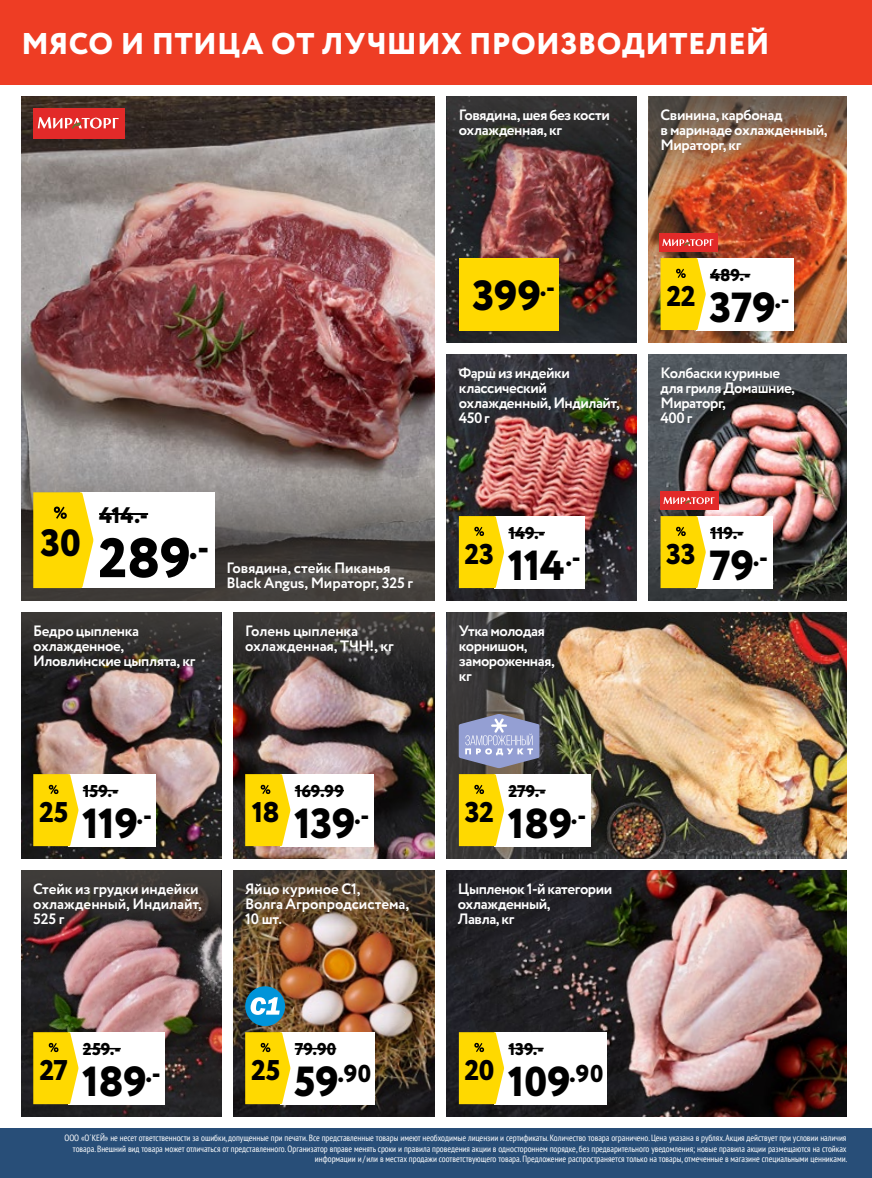
<style>
.page{position:relative;width:872px;height:1178px;background:#fff}
.page>*{position:absolute;margin:0;border:0;box-sizing:border-box;transform-origin:0 0}
.t1{font:800 55.5px "Circe";color:#000}
.t2{font:800 42px "Circe";letter-spacing:-.01em;color:#000}
.t3{font:800 41.7px "Circe";color:#000}
.t4{font:800 37.95px "Circe";color:#000}
.t5{font:800 30px "Circe";letter-spacing:.015em;color:#fff}
.t6{font:800 28.5px "Circe";letter-spacing:-.015em;color:#000}
.t7{font:800 24.45px "Circe";color:#000}
.t8{font:800 22.5px "Circe";color:#000}
.t9{font:800 17.1px "Circe";letter-spacing:.005em;color:#000}
.t10{font:800 16.95px "Circe";color:#000}
.t11{font:700 15px/15px "Circe";letter-spacing:-.025em;color:#fff}
.t12{font:700 15px/15px "Circe";letter-spacing:-.005em;color:#fff}
.t13{font:condensed 9px/10.5px "PT Sans";color:#fff;text-align:right}
.s1{font-size:42px}
</style>
<div class="page">
<img style="left:21px;top:96px;width:414px;height:336px">
<img style="left:233px;top:684px;width:202px;height:174px">
<img style="left:21px;top:683px;width:200px;height:175px">
<img style="left:233px;top:936px;width:202px;height:180px">
<img style="left:21px;top:942px;width:200px;height:174px">
<img style="left:447px;top:192px;width:189px;height:150px">
<img style="left:447px;top:354px;width:189px;height:246px">
<img style="left:447px;top:870px;width:399px;height:246px">
<svg style="left:21px;top:432px;width:414px;height:168px;background:#726c69"></svg>
<img style="left:648px;top:192px;width:198px;height:150px">
<img style="left:648px;top:354px;width:198px;height:246px">
<svg style="left:233px;top:612px;width:202px;height:72px;background:#3d3937"></svg>
<img style="left:447px;top:96px;width:189px;height:96px">
<img style="left:648px;top:96px;width:198px;height:96px">
<img style="left:233px;top:870px;width:202px;height:66px">
<svg style="left:21px;top:870px;width:200px;height:72px;background:#473a39"></svg>
<img style="left:569px;top:612px;width:277px;height:246px">
<svg style="left:447px;top:612px;width:122px;height:246px;background:#3e3c38"></svg>
<svg style="left:21px;top:612px;width:200px;height:71px;background:#3a3533"></svg>
<div style="left:0;top:1128px;width:872px;height:50px;background:#284e78"></div>
<div style="left:69px;top:1032px;width:96px;height:72px;background:#fff"></div>
<hr style="left:83px;top:1048px;width:38px;height:1px;background:#000">
<svg style="left:33px;top:1032px;width:45px;height:72px;background:#f9d715"></svg>
<div style="left:280px;top:1032px;width:95px;height:72px;background:#fff"></div>
<hr style="left:295px;top:1048px;width:41px;height:1px;background:#000">
<svg style="left:245px;top:1032px;width:45px;height:72px;background:#fad815"></svg>
<div style="left:80px;top:492px;width:134px;height:96px;background:#fff"></div>
<hr style="left:99px;top:513px;width:49px;height:2px;background:#000">
<svg style="left:33px;top:492px;width:60px;height:96px;background:#fad816"></svg>
<div style="left:280px;top:774px;width:94px;height:72px;background:#fff"></div>
<hr style="left:295px;top:790px;width:49px;height:1px;background:#000">
<svg style="left:245px;top:774px;width:45px;height:72px;background:#fad815"></svg>
<div style="left:494px;top:1032px;width:113px;height:72px;background:#fff"></div>
<hr style="left:508px;top:1048px;width:35px;height:1px;background:#000">
<svg style="left:459px;top:1032px;width:45px;height:72px;background:#fbd917"></svg>
<div style="left:245px;top:986px;width:40px;height:40px;background:#0094d9;border-radius:50%"></div>
<svg style="left:250px;top:997px;width:30px;height:18px"></svg>
<div style="left:459px;top:258px;width:99px;height:72px;background:#ffd900"></div>
<div style="left:33px;top:108px;width:92px;height:30px;background:#e22a29"></div>
<svg style="left:38px;top:117px;width:81px;height:12px"></svg>
<div style="left:660px;top:491px;width:58px;height:19px;background:#e22a29"></div>
<svg style="left:663px;top:497px;width:51px;height:7px"></svg>
<div style="left:69px;top:774px;width:87px;height:72px;background:#fff"></div>
<hr style="left:83px;top:790px;width:35px;height:1px;background:#000">
<svg style="left:33px;top:774px;width:45px;height:72px;background:#fad715"></svg>
<div style="left:696px;top:258px;width:97px;height:72px;background:#fff"></div>
<hr style="left:710px;top:274px;width:40px;height:1px;background:#000">
<svg style="left:660px;top:258px;width:46px;height:72px;background:#fad819"></svg>
<div style="left:696px;top:516px;width:76px;height:72px;background:#fff"></div>
<hr style="left:710px;top:532px;width:33px;height:1px;background:#000">
<svg style="left:660px;top:516px;width:46px;height:72px;background:#f9d719"></svg>
<div style="left:659px;top:233px;width:58px;height:19px;background:#e22a29"></div>
<svg style="left:662px;top:239px;width:51px;height:7px"></svg>
<div style="left:494px;top:516px;width:90px;height:72px;background:#fff"></div>
<hr style="left:508px;top:532px;width:37px;height:1px;background:#000">
<svg style="left:459px;top:516px;width:45px;height:72px;background:#fbd917"></svg>
<div style="left:494px;top:774px;width:96px;height:72px;background:#fff"></div>
<hr style="left:508px;top:790px;width:37px;height:1px;background:#000">
<svg style="left:459px;top:774px;width:45px;height:72px;background:#fbd917"></svg>
<svg style="left:459px;top:714px;width:80px;height:54px;background:#8f96ba"></svg>
<div style="left:0;top:0;width:872px;height:84px;background:#ee3d24"></div>
<h3 class="t5" style="left:21px;top:23px;width:749px">МЯСО И ПТИЦА ОТ ЛУЧШИХ ПРОИЗВОДИТЕЛЕЙ</h3>
<h3 class="t11" style="left:459px;top:108px;width:153px">Говядина, шея без кости охлажденная, кг</h3>
<h3 class="t11" style="left:660px;top:108px;width:169px">Свинина, карбонад<br>в маринаде охлажденный,<br>Мираторг, кг</h3>
<h2 class="t2" style="left:472px;top:267px;width:84px">399<sup>.-</sup></h2>
<h3 class="t6" style="left:666px;top:277px;width:31px">22</h3>
<h3 class="t9" style="left:710px;top:264px;width:42px">489.-</h3>
<h2 class="t2" style="left:709px;top:279px;width:82px">379<sup>.-</sup></h2>
<h3 class="t11" style="left:459px;top:366px;width:162px">Фарш из индейки классический охлажденный, Индилайт,<br>450 г</h3>
<h3 class="t11" style="left:660px;top:366px;width:136px">Колбаски куриные для гриля Домашние,<br>Мираторг,<br>400 г</h3>
<h3 class="t8" style="left:99px;top:500px;width:50px">414.-</h3>
<h3 class="t4" style="left:41px;top:517px;width:42px">30</h3>
<h1 class="t1" style="left:98px;top:520px;width:112px">289<sup>.-</sup></h1>
<h3 class="t12" style="left:226px;top:561px;width:188px">Говядина, стейк Пиканья<br>Black Angus, Мираторг, 325 г</h3>
<h3 class="t6" style="left:464px;top:535px;width:31px">23</h3>
<h3 class="t9" style="left:508px;top:522px;width:38px">149.-</h3>
<h2 class="t2" style="left:508px;top:537px;width:74px">114<sup>.-</sup></h2>
<h3 class="t6" style="left:666px;top:535px;width:31px">33</h3>
<h3 class="t9" style="left:710px;top:522px;width:35px">119.-</h3>
<h2 class="t2" style="left:709px;top:537px;width:60px">79<sup>.-</sup></h2>
<h3 class="t11" style="left:33px;top:624px;width:164px">Бедро цыпленка охлажденное,<br>Иловлинские цыплята, кг</h3>
<h3 class="t12" style="left:245px;top:624px;width:150px">Голень цыпленка охлажденная, ТЧН!, кг</h3>
<h3 class="t11" style="left:459px;top:624px;width:98px">Утка молодая корнишон, замороженная, кг</h3>
<h3 class="t9" style="left:83px;top:780px;width:37px">159.-</h3>
<h3 class="t9" style="left:295px;top:780px;width:51px">169.99</h3>
<h3 class="t10" style="left:508px;top:780px;width:39px">279.-</h3>
<h3 class="t6" style="left:39px;top:793px;width:31px">25</h3>
<h2 class="t2" style="left:82px;top:795px;width:71px">119<sup>.-</sup></h2>
<h3 class="t6" style="left:252px;top:793px;width:29px">18</h3>
<h2 class="t2" style="left:294px;top:795px;width:77px">139<sup>.-</sup></h2>
<h3 class="t6" style="left:465px;top:793px;width:31px">32</h3>
<h3 class="t3" style="left:508px;top:795px;width:80px">189<sup>.-</sup></h3>
<h3 class="t12" style="left:33px;top:882px;width:170px">Стейк из грудки индейки охлажденный, Индилайт,<br>525 г</h3>
<h3 class="t12" style="left:245px;top:882px;width:165px">Яйцо куриное С1,<br>Волга Агропродсистема,<br>10 шт.</h3>
<h3 class="t11" style="left:458px;top:882px;width:156px">Цыпленок 1-й категории охлажденный,<br>Лавла, кг</h3>
<h3 class="t6" style="left:39px;top:1051px;width:30px">27</h3>
<h3 class="t9" style="left:83px;top:1038px;width:39px">259.-</h3>
<h2 class="t2" style="left:82px;top:1053px;width:80px">189<sup>.-</sup></h2>
<h3 class="t6" style="left:251px;top:1051px;width:31px">25</h3>
<h3 class="t9" style="left:295px;top:1038px;width:43px">79.90</h3>
<h3 class="t7" style="left:294px;top:1057px;width:78px"><span class="s1">59</span>.90</h3>
<h3 class="t6" style="left:464px;top:1051px;width:31px">20</h3>
<h3 class="t10" style="left:508px;top:1038px;width:37px">139.-</h3>
<h3 class="t3" style="left:508px;top:1053px;width:97px">109<sup>.90</sup></h3>
<p class="t13" style="left:64px;top:1132px;width:784px">ООО «О´КЕЙ» не несет ответственности за ошибки, допущенные при печати. Все представленные товары имеют необходимые лицензии и сертификаты. Количество товара ограничено. Цена указана в рублях. Акция действует при условии наличия товара. Внешний вид товара может отличаться от представленного. Организатор вправе менять сроки и правила проведения акции в одностороннем порядке, без предварительного уведомления; новые правила акции размещаются на стойках информации и / или в местах продажи соответствующего товара. Предложение распространяется только на товары, отмеченные в магазине специальными ценниками.</p>
</div>
